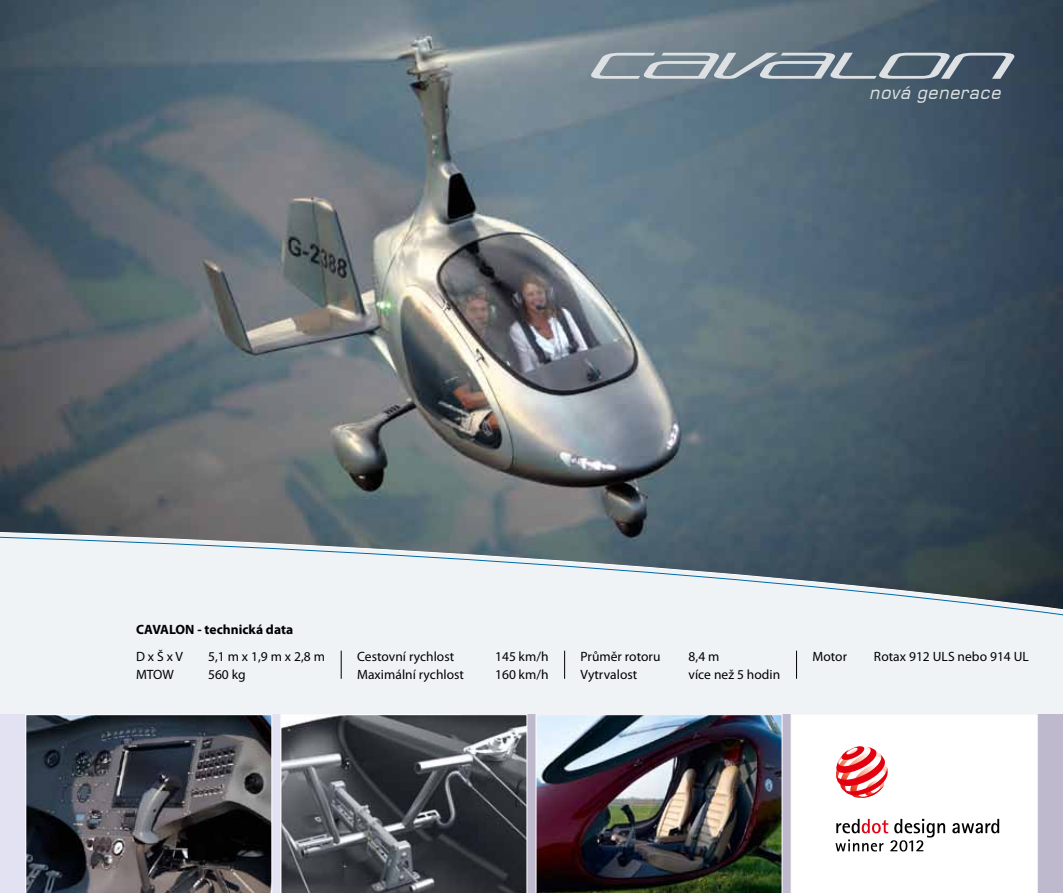
<style>
.page{position:relative;width:1063px;height:893px;background:#fff}
.page>*{position:absolute;margin:0;border:0;box-sizing:border-box;transform-origin:0 0}
.t1{font:17.55px "Euromode CE Italic";letter-spacing:.05em;color:#dde1e3}
.t2{font:13.5px "Myriad Pro";letter-spacing:.005em;color:#000}
.t3{font:700 13.5px "Myriad Pro";letter-spacing:.005em;color:#000}
</style>
<div class="page">
<img style="left:1px;top:0;width:1062px;height:522px">
<img style="left:0;top:0;width:1px;height:603px">
<svg style="left:0;top:527px;width:1063px;height:187px"></svg>
<div style="left:0;top:714px;width:337px;height:179px;background:#e2e2f2"></div>
<div style="left:463px;top:714px;width:600px;height:179px;background:#beb9cc"></div>
<svg style="left:589px;top:53px;width:427px;height:26px;background:#84929d"></svg>
<img style="left:535px;top:714px;width:248px;height:179px">
<svg style="left:280px;top:714px;width:248px;height:179px;background:#4f5257"></svg>
<div style="left:791px;top:714px;width:247px;height:179px;background:#fff"></div>
<svg style="left:25px;top:714px;width:247px;height:179px;background:#404248"></svg>
<svg style="left:952px;top:819px;width:47px;height:14px"></svg>
<svg style="left:836px;top:819px;width:109px;height:32px;background:#cdc5c5"></svg>
<svg style="left:836px;top:746px;width:52px;height:52px;background:#f1898b"></svg>
<svg style="left:341px;top:651px;width:1px;height:28px"></svg>
<svg style="left:564px;top:651px;width:1px;height:28px"></svg>
<svg style="left:796px;top:651px;width:1px;height:28px"></svg>
<p class="t1" style="left:869px;top:82px;width:132px">nová generace</p>
<p class="t3" style="left:136px;top:621px;width:159px">CAVALON - technická data</p>
<p class="t2" style="left:136px;top:648px;width:48px">D x Š x V</p>
<p class="t2" style="left:208px;top:648px;width:119px">5,1 m x 1,9 m x 2,8 m</p>
<p class="t2" style="left:136px;top:666px;width:39px">MTOW</p>
<p class="t2" style="left:208px;top:666px;width:39px">560 kg</p>
<p class="t2" style="left:357px;top:648px;width:99px">Cestovní rychlost</p>
<p class="t2" style="left:495px;top:648px;width:55px">145 km/h</p>
<p class="t2" style="left:357px;top:666px;width:108px">Maximální rychlost</p>
<p class="t2" style="left:495px;top:666px;width:55px">160 km/h</p>
<p class="t2" style="left:581px;top:648px;width:81px">Průměr rotoru</p>
<p class="t2" style="left:689px;top:648px;width:32px">8,4 m</p>
<p class="t2" style="left:581px;top:666px;width:58px">Vytrvalost</p>
<p class="t2" style="left:689px;top:666px;width:93px">více než 5 hodin</p>
<p class="t2" style="left:812px;top:648px;width:36px">Motor</p>
<p class="t2" style="left:874px;top:648px;width:157px">Rotax 912 ULS nebo 914 UL</p>
</div>
